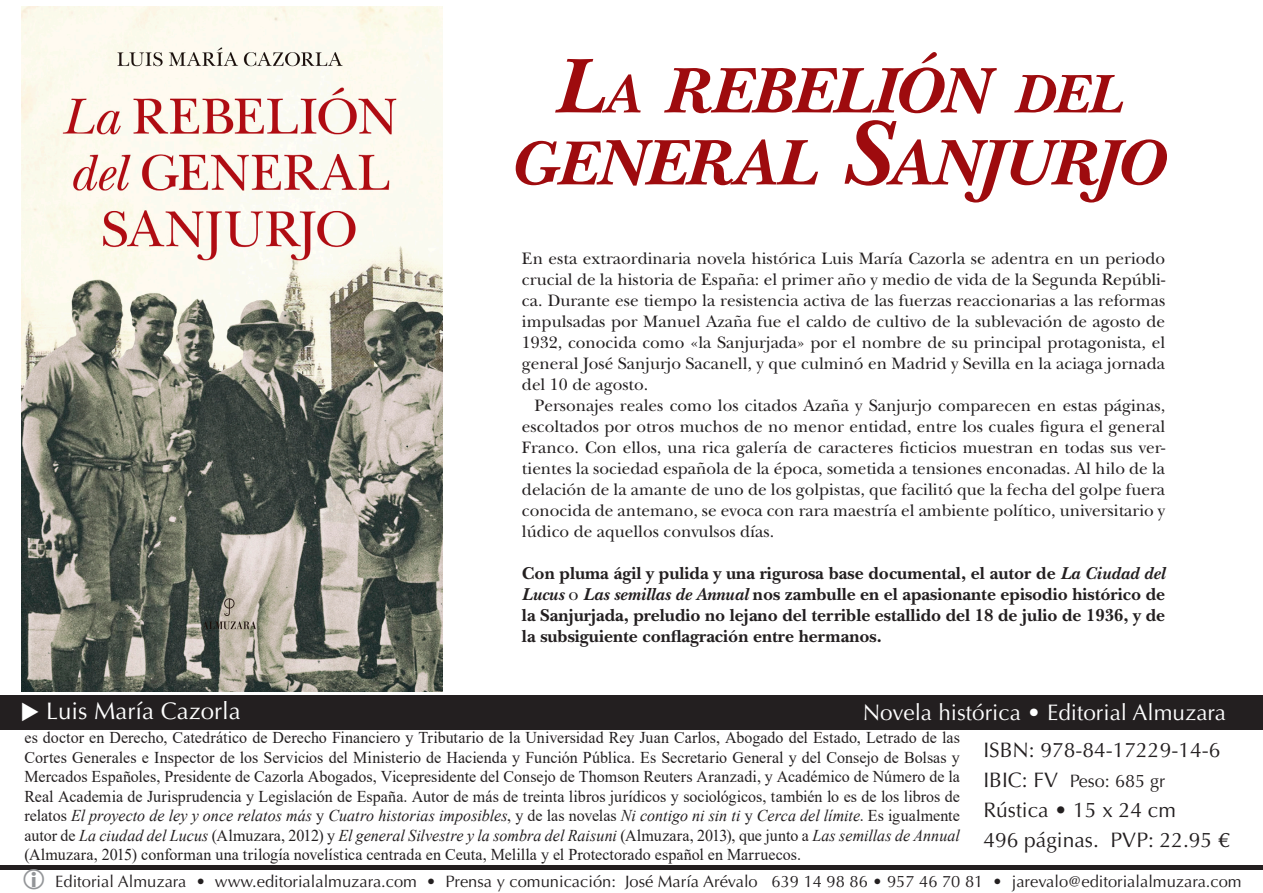
<style>
.page{position:relative;width:1263px;height:893px;background:#fff}
.page>*{position:absolute;margin:0;border:0;box-sizing:border-box;transform-origin:0 0}
.t1{font:67.2px/72px "New Baskerville Bold Italic Os F";letter-spacing:-.005em;color:#9e0b0e;text-align:center}
.t2{font:24px "Optima";color:#fff}
._03-0_Título_de_la_c{font:22.5px "Optima";color:#fff}
._04-4_Ficha_técnica{font:21px "Optima";color:#231f20}
._03-0_Título_de_la_c-2{font:21px "Optima";color:#fff}
.t3{font:700 18px/21px "New Baskerville";color:#231f20;text-align:justify}
._04-4_Ficha_técnica-2{font:18px "Optima";color:#231f20}
.t4{font:17.25px/21px "New Baskerville";color:#231f20;text-align:justify}
.TRASERA{font:16.5px/19.5px "Times New Roman";letter-spacing:.005em;color:#231f20;text-align:justify}
.t5{font:16.5px "Optima";color:#231f20}
.s1{font-size:81px}
.s2{font-size:56.7px}
.s3{font-size:65.1px}
.s4{font-size:96px}
.s5{font-family:"Baskerville BT"}
.s6{font-style:italic}
.s7{font-weight:400}
.s8{font-size:24px}
.s9{font-size:21px}
</style>
<div class="page">
<div style="left:0;top:695px;width:1263px;height:34px;background:#231f20"></div>
<hr style="left:1px;top:865px;width:1262px;height:4px;background:#231f20">
<img style="left:21px;top:6px;width:421px;height:685px">
<svg style="left:24px;top:869px;width:20px;height:1px"></svg>
<p class="t1" style="left:510px;top:54px;width:656px"><span class="s1">L</span><span class="s2">A</span> REBELIÓN <span class="s2">DEL<br></span><span class="s3">GE</span>NERAL <span class="s4">S</span>ANJURJO</p>
<p class="t4" style="left:522px;top:248px;width:645px">En esta extraordinaria novela histórica Luis María Cazorla se adentra en un periodo crucial de la historia de España: el primer año y medio de vida de la Segunda Repúbli&shy;ca. Durante ese tiempo la resistencia activa de las fuerzas reaccionarias a las reformas impulsadas por Manuel Azaña fue el caldo de cultivo de la sublevación de agosto de 1932, conocida como «la Sanjurjada<span class="s5">»</span> por el nombre de su principal protagonista, el general José Sanjurjo Sacanell, y que culminó en Madrid y Sevilla en la aciaga jornada del 10 de agosto.</p>
<p class="t4" style="left:522px;top:395px;width:645px;text-indent:12px">Personajes reales como los citados Azaña y Sanjurjo comparecen en estas páginas, escoltados por otros muchos de no menor entidad, entre los cuales figura el general Franco. Con ellos, una rica galería de caracteres ficticios muestran en todas sus ver&shy;tientes la sociedad española de la época, sometida a tensiones enconadas. Al hilo de la delación de la amante de uno de los golpistas, que facilitó que la fecha del golpe fuera conocida de antemano, se evoca con rara maestría el ambiente político, universitario y lúdico de aquellos convulsos días.</p>
<p class="t3" style="left:522px;top:562px;width:645px">Con pluma ágil y pulida y una rigurosa base documental, el autor de <span class="s6">La Ciudad del Lucus</span> <span class="s7">o</span> <span class="s6">Las semillas de Annual</span> nos zambulle en el apasionante episodio histórico de la Sanjurjada, preludio no lejano del terrible estallido del 18 de julio de 1936, y de la subsiguiente conflagración entre hermanos.</p>
<p class="t2" style="left:46px;top:697px;width:196px">Luis María Cazorla</p>
<p class="_03-0_Título_de_la_c" style="left:863px;top:699px;width:365px">Novela histórica • Editorial Almuzara</p>
<p class="t2" style="left:47px;top:699px;width:131px">María Zabay</p>
<p class="_03-0_Título_de_la_c-2" style="left:958px;top:701px;width:269px"><span class="s8">Novela</span> • Editorial Arcopress</p>
<p class="TRASERA" style="left:24px;top:727px;width:937px">es doctor en Derecho, Catedrático de Derecho Financiero y Tributario de la Universidad Rey Juan Carlos, Abogado del Estado, Letrado de las Cortes Generales e Inspector de los Servicios del Ministerio de Hacienda y Función Pública. Es Secretario General y del Consejo de Bolsas y Mercados Españoles, Presidente de Cazorla Abogados, Vicepresidente del Consejo de Thomson Reuters Aranzadi, y Académico de Número de la Real Academia de Jurisprudencia y Legislación de España. Autor de más de treinta libros jurídicos y sociológicos, también lo es de los libros de relatos <span class="s6">El proyecto de ley y once relatos más</span> y <span class="s6">Cuatro historias imposibles</span>, y de las novelas <span class="s6">Ni contigo ni sin ti</span> y <span class="s6">Cerca del límite</span>. Es igualmente autor de <span class="s6">La ciudad del Lucus</span> (Almuzara, 2012) y <span class="s6">El general Silvestre y la sombra del Raisuni</span> (Almuzara, 2013), que junto a <span class="s6">Las semillas de Annual </span>(Almuzara, 2015) conforman una trilogía novelística centrada en Ceuta, Melilla y el Protectorado español en Marruecos.</p>
<p class="_04-4_Ficha_técnica" style="left:983px;top:738px;width:238px">ISBN: 978-84-17229-14-6</p>
<p class="_04-4_Ficha_técnica-2" style="left:983px;top:771px;width:183px"><span class="s9">IBIC: FV</span> Peso: 685 gr</p>
<p class="_04-4_Ficha_técnica" style="left:983px;top:798px;width:194px">Rústica • 15 x 24 cm</p>
<p class="_04-4_Ficha_técnica" style="left:983px;top:828px;width:248px">496 páginas. PVP: 22.95 €</p>
<p class="t5" style="left:55px;top:871px;width:1188px">Editorial Almuzara • www.editorialalmuzara.com • Prensa y comunicación: José María Arévalo 639 14 98 86 • 957 46 70 81 • jarevalo@editorialalmuzara.com</p>
</div>
